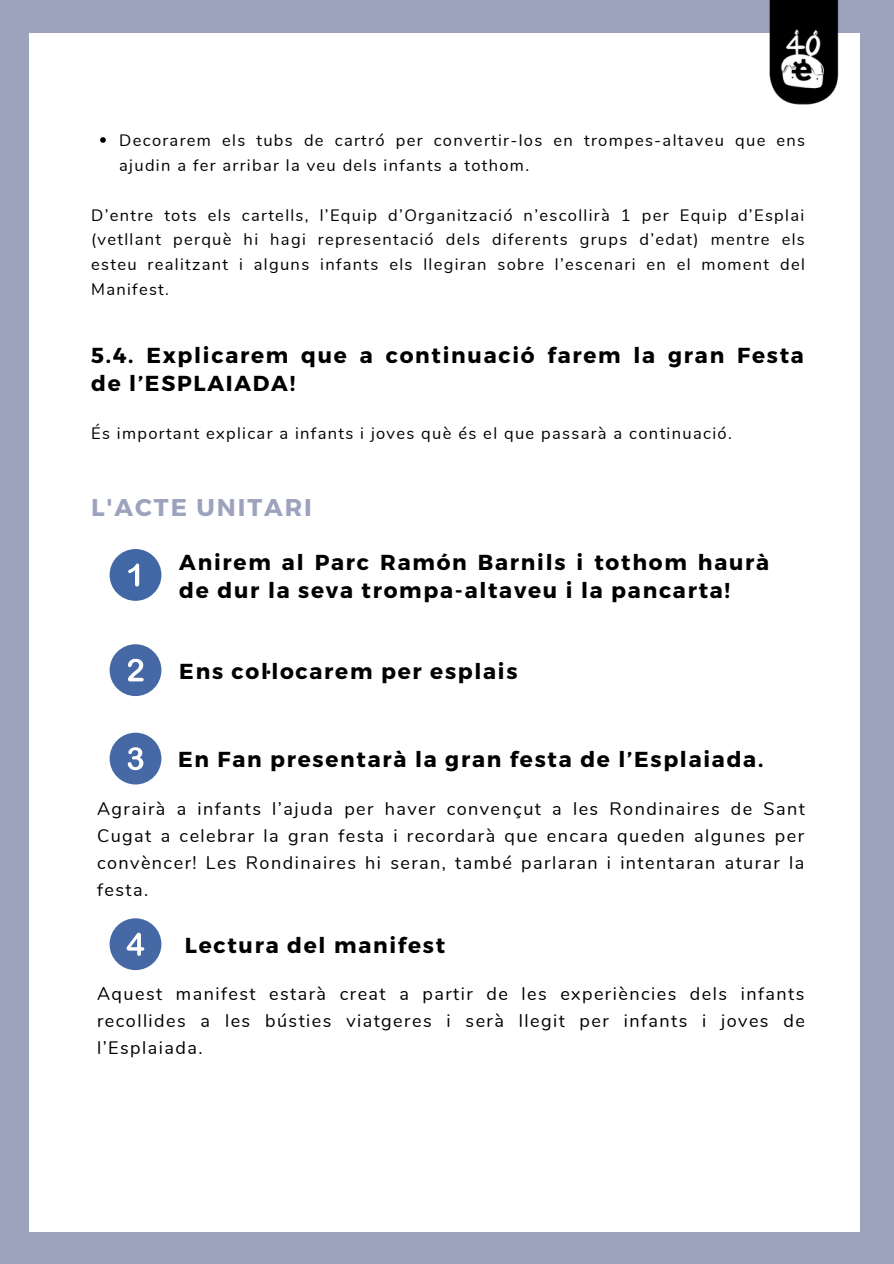
<style>
.page{position:relative;width:894px;height:1264px;background:#fff}
.page>*{position:absolute;margin:0;border:0;box-sizing:border-box;transform-origin:0 0}
.t1{font:700 24.15px "Montserrat";letter-spacing:.08em;color:#9da3bd}
.t2{font:700 21.6px/28.2px "Montserrat";letter-spacing:.08em;color:#000}
.t3{font:18px/27px "Nunito";letter-spacing:.08em;color:#000;text-align:justify}
.t4{font:16.5px/24.8px "Nunito";letter-spacing:.08em;color:#000}
</style>
<div class="page">
<div style="left:0;top:0;width:893px;height:1263px;background:#9da3bd"></div>
<div style="left:29px;top:33px;width:830px;height:1198px;background:#fff"></div>
<div style="left:110px;top:549px;width:51px;height:52px;background:#4168a4;border-radius:50%"></div>
<svg style="left:128px;top:563px;width:11px;height:23px"></svg>
<div style="left:110px;top:644px;width:51px;height:52px;background:#4669a5;border-radius:50%"></div>
<svg style="left:128px;top:659px;width:16px;height:22px"></svg>
<div style="left:110px;top:732px;width:51px;height:52px;background:#4669a5;border-radius:50%"></div>
<svg style="left:128px;top:747px;width:15px;height:23px"></svg>
<div style="left:110px;top:918px;width:51px;height:52px;background:#4669a5;border-radius:50%"></div>
<svg style="left:126px;top:932px;width:18px;height:23px"></svg>
<svg style="left:100px;top:137px;width:6px;height:6px"></svg>
<img style="left:769px;top:0;width:70px;height:105px">
<p class="t4" style="left:119px;top:128px;width:687px">Decorarem els tubs de cartró per convertir-los en trompes-altaveu que ens ajudin a fer arribar la veu dels infants a tothom.</p>
<p class="t4" style="left:91px;top:203px;width:715px;text-align:justify">D’entre tots els cartells, l’Equip d’Organització n’escollirà 1 per Equip d’Esplai (vetllant perquè hi hagi representació dels diferents grups d’edat) mentre els esteu realitzant i alguns infants els llegiran sobre l’escenari en el moment del Manifest.</p>
<p class="t2" style="left:91px;top:340px;width:714px">5.4. Explicarem que a continuació farem la gran Festa de l’ESPLAIADA!</p>
<p class="t4" style="left:91px;top:421px;width:642px">És important explicar a infants i joves què és el que passarà a continuació.</p>
<p class="t1" style="left:91px;top:492px;width:222px">L'ACTE UNITARI</p>
<p class="t2" style="left:179px;top:546px;width:591px">Anirem al Parc Ramón Barnils i tothom haurà de dur la seva trompa-altaveu i la pancarta!</p>
<p class="t2" style="left:179px;top:655px;width:339px">Ens col·locarem per esplais</p>
<p class="t2" style="left:178px;top:743px;width:586px">En Fan presentarà la gran festa de l’Esplaiada.</p>
<p class="t3" style="left:97px;top:795px;width:709px">Agrairà a infants l’ajuda per haver convençut a les Rondinaires de Sant Cugat a celebrar la gran festa i recordarà que encara queden algunes per convèncer! Les Rondinaires hi seran, també parlaran i intentaran aturar la festa.</p>
<p class="t2" style="left:185px;top:930px;width:262px">Lectura del manifest</p>
<p class="t3" style="left:97px;top:980px;width:709px">Aquest manifest estarà creat a partir de les experiències dels infants recollides a les bústies viatgeres i serà llegit per infants i joves de l’Esplaiada.</p>
</div>
